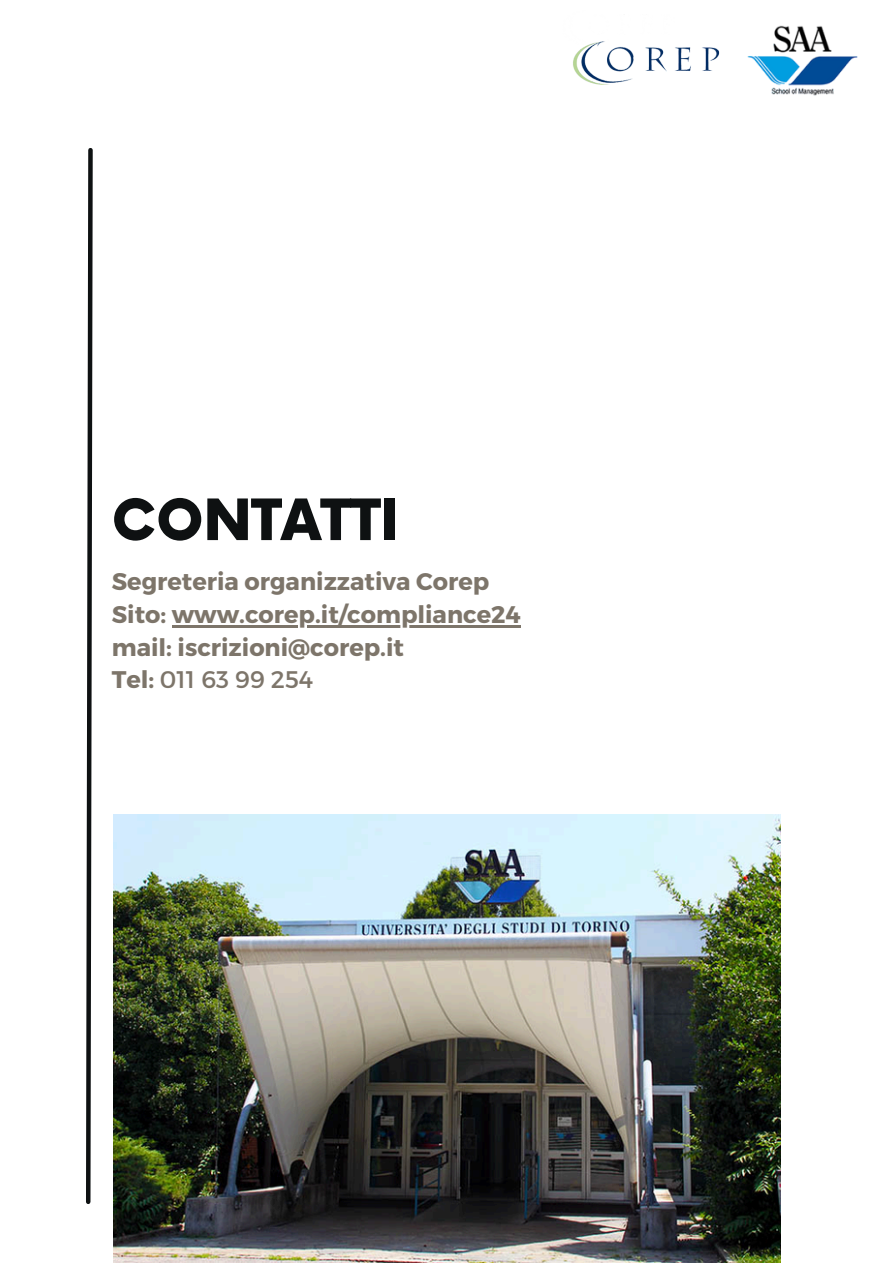
<style>
.page{position:relative;width:894px;height:1264px;background:#fff}
.page>*{position:absolute;margin:0;border:0;box-sizing:border-box;transform-origin:0 0}
.t1{font:900 55.5px "Now";color:#0e1112}
.t2{font:700 24px "Montserrat";color:#7d756a}
.t3{font:24px "Montserrat";color:#7d756a}
.s1{font-weight:700}
</style>
<div class="page">
<svg style="left:86px;top:148px;width:7px;height:1056px"></svg>
<img style="left:573px;top:41px;width:147px;height:44px">
<img style="left:747px;top:25px;width:111px;height:71px">
<hr style="left:172px;top:625px;width:348px;height:2px;background:#7d756a">
<img style="left:113px;top:815px;width:667px;height:447px">
<h1 class="t1" style="left:112px;top:490px;width:289px">CONTATTI</h1>
<p class="t2" style="left:112px;top:566px;width:379px">Segreteria organizzativa Corep</p>
<p class="t2" style="left:112px;top:598px;width:410px">Sito: www.corep.it/compliance24</p>
<p class="t2" style="left:112px;top:631px;width:293px">mail: iscrizioni@corep.it</p>
<p class="t3" style="left:112px;top:664px;width:203px"><span class="s1">Tel:</span> 011 63 99 254</p>
</div>
